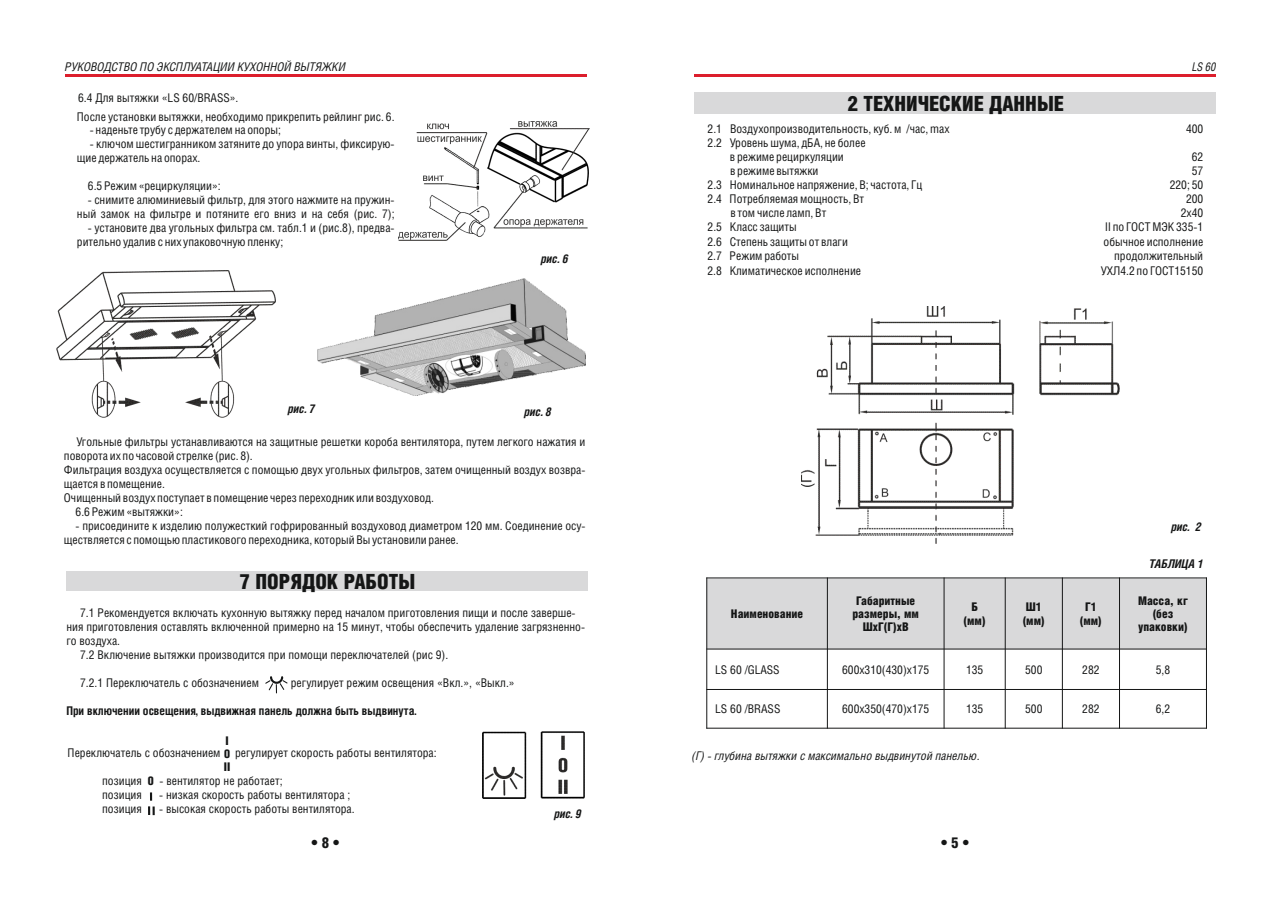
<style>
.page{position:relative;width:1280px;height:910px;background:#fff}
.page>*{position:absolute;margin:0;border:0;box-sizing:border-box;transform-origin:0 0}
.t1{font:21px "Helios Cond Black C";color:#151616}
.t2{font:15px "Helios Cond Black C";color:#151616}
.t3{font:12px/14px "Helios Cond C";color:#151616}
.t4{font:italic 12px "Helios Cond C";color:#151616}
.t5{font:12px/13.4px "Helios Cond Black C";color:#151616;text-align:center}
.t6{font:700 12px "Helios Cond C";color:#151616}
.t7{font:italic 700 12px "Helios Cond C";color:#151616}
.t8{font:italic 12px "Helios Cond C";color:#151616;scale:.9 1}
.s1{font-family:"Helios Cond Black C"}
</style>
<div class="page">
<div style="left:694px;top:93px;width:522px;height:21px;background:#d9d9da"></div>
<img style="left:802px;top:307px;width:318px;height:236px">
<div style="left:66px;top:572px;width:522px;height:19px;background:#d9d9da"></div>
<svg style="left:265px;top:676px;width:23px;height:17px"></svg>
<svg style="left:148px;top:792px;width:7px;height:24px"></svg>
<img style="left:399px;top:121px;width:191px;height:119px">
<img style="left:482px;top:731px;width:102px;height:68px">
<img style="left:318px;top:279px;width:267px;height:117px">
<img style="left:57px;top:271px;width:218px;height:147px">
<hr style="left:65px;top:74px;width:521px;height:3px;background:#dc1e2c">
<hr style="left:694px;top:74px;width:522px;height:3px;background:#dc1e2c">
<div style="left:707px;top:578px;width:499px;height:71px;background:#d9d9da"></div>
<hr style="left:706px;top:577px;width:1px;height:152px;background:#151616">
<hr style="left:827px;top:577px;width:1px;height:152px;background:#151616">
<hr style="left:944px;top:577px;width:1px;height:152px;background:#151616">
<hr style="left:1005px;top:577px;width:1px;height:152px;background:#151616">
<hr style="left:1062px;top:577px;width:1px;height:152px;background:#151616">
<hr style="left:1119px;top:577px;width:1px;height:152px;background:#151616">
<hr style="left:1206px;top:577px;width:1px;height:152px;background:#151616">
<hr style="left:706px;top:728px;width:501px;height:1px;background:#151616">
<hr style="left:706px;top:689px;width:501px;height:1px;background:#151616">
<hr style="left:706px;top:649px;width:501px;height:1px;background:#151616">
<hr style="left:706px;top:577px;width:501px;height:1px;background:#151616">
<p class="t4" style="left:65px;top:61px;width:282px">РУКОВОДСТВО ПО ЭКСПЛУАТАЦИИ КУХОННОЙ ВЫТЯЖКИ</p>
<p class="t3" style="left:78px;top:91px;width:162px">6.4 Для вытяжки «LS 60/BRASS».</p>
<p class="t3" style="left:77px;top:110px;width:319px">После установки вытяжки, необходимо прикрепить рейлинг рис. 6.</p>
<p class="t3" style="left:90px;top:124px;width:193px">- наденьте трубу с держателем на опоры;</p>
<p class="t3" style="left:77px;top:138px;width:319px;text-indent:13px">- ключом шестигранником затяните до упора винты, фиксирую&shy;щие держатель на опорах.</p>
<p class="t3" style="left:88px;top:180px;width:134px">6.5 Режим «рециркуляции»:</p>
<p class="t3" style="left:77px;top:194px;width:319px;text-align:right">- снимите алюминиевый фильтр, для этого нажмите на пружин&shy;ный замок на фильтре и потяните его вниз и на себя (рис. 7);</p>
<p class="t3" style="left:77px;top:222px;width:319px;text-indent:11px">- установите два угольных фильтра см. табл.1 и (рис.8), предва&shy;рительно удалив с них упаковочную пленку;</p>
<p class="t7" style="left:288px;top:403px;width:29px">рис. 7</p>
<p class="t7" style="left:541px;top:253px;width:29px">рис. 6</p>
<p class="t7" style="left:524px;top:407px;width:29px">рис. 8</p>
<p class="t3" style="left:76px;top:436px;width:511px">Угольные фильтры устанавливаются на защитные решетки короба вентилятора, путем легкого нажатия и</p>
<p class="t3" style="left:64px;top:450px;width:190px">поворота их по часовой стрелке (рис. 8).</p>
<p class="t3" style="left:64px;top:464px;width:523px">Фильтрация воздуха осуществляется с помощью двух угольных фильтров, затем очищенный воздух возвра-</p>
<p class="t3" style="left:64px;top:478px;width:102px">щается в помещение.</p>
<p class="t3" style="left:64px;top:492px;width:372px">Очищенный воздух поступает в помещение через переходник или воздуховод.</p>
<p class="t3" style="left:76px;top:506px;width:109px">6.6 Режим «вытяжки»:</p>
<p class="t3" style="left:64px;top:520px;width:523px;text-indent:12px">- присоедините к изделию полужесткий гофрированный воздуховод диаметром 120 мм. Соединение осу&shy;ществляется с помощью пластикового переходника, который Вы установили ранее.</p>
<h1 class="t1" style="left:240px;top:572px;width:177px">7 ПОРЯДОК РАБОТЫ</h1>
<p class="t3" style="left:80px;top:607px;width:497px">7.1 Рекомендуется включать кухонную вытяжку перед началом приготовления пищи и после заверше-</p>
<p class="t3" style="left:66px;top:621px;width:520px">ния приготовления оставлять включенной примерно на 15 минут, чтобы обеспечить удаление загрязненно-</p>
<p class="t3" style="left:66px;top:635px;width:55px">го воздуха.</p>
<p class="t3" style="left:80px;top:649px;width:370px">7.2 Включение вытяжки производится при помощи переключателей (рис 9).</p>
<p class="t3" style="left:80px;top:676px;width:180px">7.2.1 Переключатель с обозначением</p>
<p class="t3" style="left:291px;top:676px;width:225px">регулирует режим освещения «Вкл.», «Выкл.»</p>
<p class="t6" style="left:66px;top:705px;width:352px">При включении освещения, выдвижная панель должна быть выдвинута.</p>
<p class="t3" style="left:68px;top:747px;width:371px">Переключатель с обозначением регулирует скорость работы вентилятора:</p>
<p class="t3" style="left:102px;top:774px;width:182px">позиция <span class="s1">0</span> - вентилятор не работает; позиция</p>
<p class="t5" style="left:224px;top:734px;width:8px;text-align:left">I<br>0<br>II</p>
<p class="t3" style="left:159px;top:788px;width:193px">- низкая скорость работы вентилятора ;</p>
<p class="t3" style="left:102px;top:802px;width:41px">позиция</p>
<p class="t3" style="left:159px;top:802px;width:197px">- высокая скорость работы вентилятора.</p>
<p class="t2" style="left:312px;top:835px;width:29px">• 8 •</p>
<p class="t7" style="left:554px;top:808px;width:29px">рис. 9</p>
<h1 class="t1" style="left:847px;top:94px;width:218px">2 ТЕХНИЧЕСКИЕ ДАННЫЕ</h1>
<p class="t8" style="left:1192px;top:61px;width:28px">LS 60</p>
<p class="t3" style="left:708px;top:122px;width:243px">2.1 Воздухопроизводительность, куб. м /час, max</p>
<p class="t3" style="left:1186px;top:122px;width:19px">400</p>
<p class="t3" style="left:708px;top:136px;width:159px;text-align:center">2.2 Уровень шума, дБА, не более в режиме рециркуляции</p>
<p class="t3" style="left:1192px;top:150px;width:13px">62</p>
<p class="t3" style="left:730px;top:164px;width:90px">в режиме вытяжки</p>
<p class="t3" style="left:1192px;top:164px;width:13px">57</p>
<p class="t3" style="left:708px;top:178px;width:216px">2.3 Номинальное напряжение, В; частота, Гц</p>
<p class="t3" style="left:1170px;top:178px;width:35px">220; 50</p>
<p class="t3" style="left:708px;top:193px;width:158px">2.4 Потребляемая мощность, Вт</p>
<p class="t3" style="left:1186px;top:193px;width:19px">200</p>
<p class="t3" style="left:730px;top:207px;width:97px">в том числе ламп, Вт</p>
<p class="t3" style="left:1181px;top:207px;width:24px">2х40</p>
<p class="t3" style="left:707px;top:221px;width:91px">2.5 Класс защиты</p>
<p class="t3" style="left:1105px;top:221px;width:99px">II по ГОСТ МЭК 335-1</p>
<p class="t3" style="left:707px;top:235px;width:142px">2.6 Степень защиты от влаги</p>
<p class="t3" style="left:1103px;top:235px;width:101px">обычное исполнение</p>
<p class="t3" style="left:707px;top:250px;width:93px">2.7 Режим работы</p>
<p class="t3" style="left:1114px;top:250px;width:91px">продолжительный</p>
<p class="t3" style="left:707px;top:264px;width:155px">2.8 Климатическое исполнение</p>
<p class="t3" style="left:1101px;top:264px;width:104px">УХЛ4.2 по ГОСТ15150</p>
<p class="t5" style="left:731px;top:607px;width:74px">Наименование</p>
<p class="t7" style="left:1171px;top:521px;width:32px">рис. 2</p>
<p class="t7" style="left:1149px;top:558px;width:56px">ТАБЛИЦА 1</p>
<p class="t5" style="left:852px;top:594px;width:68px">Габаритные размеры, мм<br>ШхГ(Г)хВ</p>
<p class="t5" style="left:963px;top:601px;width:24px">Б (мм)</p>
<p class="t5" style="left:1023px;top:601px;width:24px;text-align:left">Ш1 (мм)</p>
<p class="t5" style="left:1080px;top:601px;width:24px">Г1 (мм)</p>
<p class="t5" style="left:1138px;top:594px;width:51px">Масса, кг (без упаковки)</p>
<p class="t3" style="left:715px;top:663px;width:66px">LS 60 /GLASS</p>
<p class="t3" style="left:842px;top:663px;width:89px">600х310(430)х175</p>
<p class="t3" style="left:966px;top:663px;width:19px">135</p>
<p class="t3" style="left:1025px;top:663px;width:19px">500</p>
<p class="t3" style="left:1082px;top:663px;width:19px">282</p>
<p class="t3" style="left:1156px;top:663px;width:16px">5,8</p>
<p class="t3" style="left:715px;top:703px;width:67px">LS 60 /BRASS</p>
<p class="t3" style="left:842px;top:703px;width:89px">600х350(470)х175</p>
<p class="t3" style="left:966px;top:703px;width:19px">135</p>
<p class="t3" style="left:1025px;top:703px;width:19px">500</p>
<p class="t3" style="left:1082px;top:703px;width:19px">282</p>
<p class="t3" style="left:1156px;top:703px;width:16px">6,2</p>
<p class="t4" style="left:692px;top:751px;width:289px">(Г) - глубина вытяжки с максимально выдвинутой панелью.</p>
<p class="t2" style="left:941px;top:835px;width:29px">• 5 •</p>
</div>
